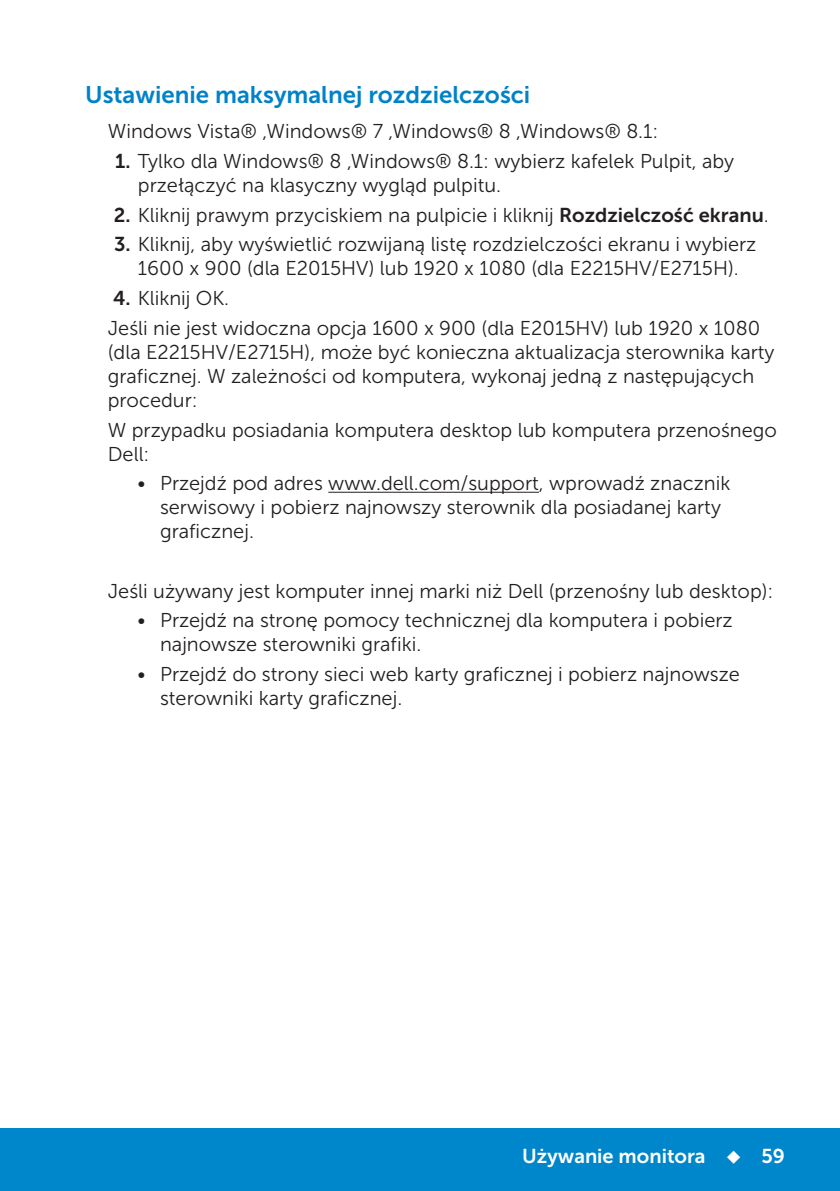
<style>
.page{position:relative;width:840px;height:1191px;background:#fff}
.page>*{position:absolute;margin:0;border:0;box-sizing:border-box;transform-origin:0 0}
.Head2{font:24px "Museo Sans For Dell 700";color:#0082c8}
.Paragraph{font:20px/24px "Museo Sans For Dell 300";color:#231f20}
.t1{font:20px "Museo Sans For Dell 700";color:#fff}
.s1{font-family:"Museo Sans For Dell 700"}
</style>
<div class="page">
<div style="left:0;top:1128px;width:839px;height:63px;background:#0087cb"></div>
<hr style="left:328px;top:492px;width:210px;height:1px;background:#231f20">
<p class="Head2" style="left:85px;top:81px;width:446px">Ustawienie maksymalnej rozdzielczości</p>
<p class="Paragraph" style="left:108px;top:120px;width:551px">Windows Vista® ,Windows® 7 ,Windows® 8 ,Windows® 8.1:</p>
<p class="Paragraph" style="left:138px;top:149px;width:597px;text-indent:-23px"><span class="s1">1.</span> Tylko dla Windows® 8 ,Windows® 8.1: wybierz kafelek Pulpit, aby przełączyć na klasyczny wygląd pulpitu.</p>
<p class="Paragraph" style="left:114px;top:203px;width:656px"><span class="s1">2.</span> Kliknij prawym przyciskiem na pulpicie i kliknij <span class="s1">Rozdzielczość ekranu</span>.</p>
<p class="Paragraph" style="left:114px;top:233px;width:643px;text-align:center"><span class="s1">3.</span> Kliknij, aby wyświetlić rozwijaną listę rozdzielczości ekranu i wybierz<br>1600 x 900 (dla E2015HV) lub 1920 x 1080 (dla E2215HV/E2715H).</p>
<p class="Paragraph" style="left:113px;top:286px;width:117px"><span class="s1">4.</span> Kliknij OK.</p>
<p class="Paragraph" style="left:108px;top:316px;width:667px">Jeśli nie jest widoczna opcja 1600 x 900 (dla E2015HV) lub 1920 x 1080 (dla E2215HV/E2715H), może być konieczna aktualizacja sterownika karty graficznej. W zależności od komputera, wykonaj jedną z następujących procedur:</p>
<p class="Paragraph" style="left:108px;top:418px;width:670px">W przypadku posiadania komputera desktop lub komputera przenośnego<br>Dell:</p>
<p class="Paragraph" style="left:160px;top:471px;width:571px;text-indent:-23px">• Przejdź pod adres www.dell.com/support, wprowadź znacznik serwisowy i pobierz najnowszy sterownik dla posiadanej karty graficznej.</p>
<p class="Paragraph" style="left:108px;top:579px;width:666px">Jeśli używany jest komputer innej marki niż Dell (przenośny lub desktop):</p>
<p class="Paragraph" style="left:160px;top:608px;width:574px;text-indent:-23px">• Przejdź na stronę pomocy technicznej dla komputera i pobierz najnowsze sterowniki grafiki.</p>
<p class="Paragraph" style="left:160px;top:662px;width:581px;text-indent:-23px">• Przejdź do strony sieci web karty graficznej i pobierz najnowsze sterowniki karty graficznej.</p>
<p class="t1" style="left:522px;top:1144px;width:264px">Używanie monitora ◆ 59</p>
</div>
